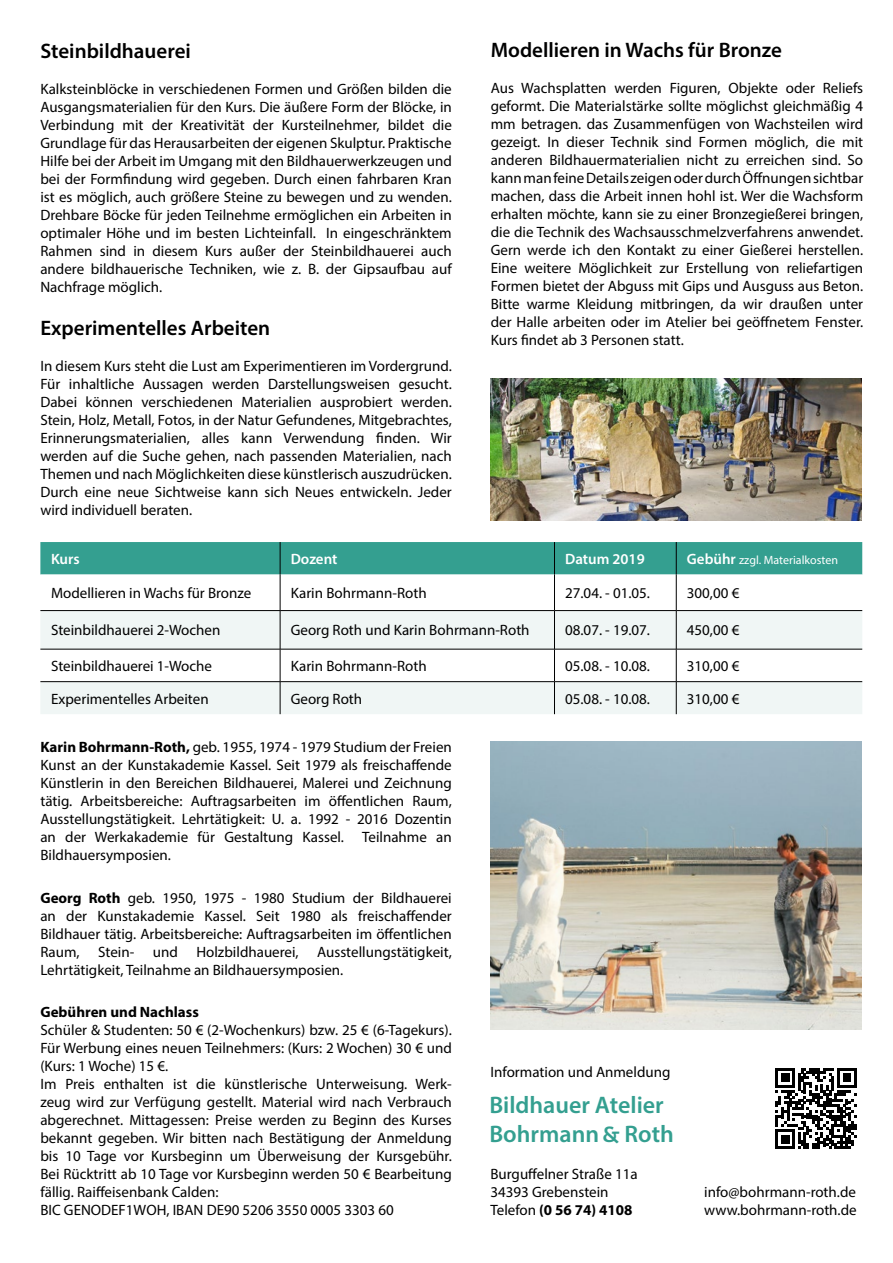
<style>
.page{position:relative;width:893px;height:1263px;background:#fff}
.page>*{position:absolute;margin:0;border:0;box-sizing:border-box;transform-origin:0 0}
.t1{font:600 24px/28.8px "Myriad Pro";color:#349f90}
.t2{font:600 21px "Myriad Pro";color:#000}
.t3{font:15px/18px "Myriad Pro";color:#000;text-align:justify}
.t4{font:700 15px "Myriad Pro";color:#000}
.t5{font:600 15px "Myriad Pro";color:#fff}
.t6{font:12px "Myriad Pro";color:#fff}
.s1{font-weight:600;font-size:15px}
.s2{font-weight:700}
.s3{font-family:"Alegreya Sans";font-weight:700}
</style>
<div class="page">
<img style="left:491px;top:378px;width:371px;height:142px">
<img style="left:491px;top:741px;width:371px;height:288px">
<svg style="left:775px;top:1068px;width:82px;height:81px"></svg>
<div style="left:40px;top:542px;width:822px;height:32px;background:#349f90"></div>
<svg style="left:40px;top:574px;width:822px;height:36px"></svg>
<svg style="left:40px;top:611px;width:822px;height:103px;fill:#f0f6f5"></svg>
<hr style="left:280px;top:542px;width:1px;height:32px;background:#000">
<hr style="left:554px;top:542px;width:1px;height:32px;background:#000">
<hr style="left:676px;top:542px;width:1px;height:32px;background:#000">
<hr style="left:280px;top:574px;width:1px;height:36px;background:#000">
<hr style="left:554px;top:574px;width:1px;height:36px;background:#000">
<hr style="left:676px;top:574px;width:1px;height:36px;background:#000">
<hr style="left:280px;top:611px;width:1px;height:38px;background:#000">
<hr style="left:554px;top:611px;width:1px;height:38px;background:#000">
<hr style="left:676px;top:611px;width:1px;height:38px;background:#000">
<hr style="left:40px;top:649px;width:240px;height:1px;background:#000">
<hr style="left:280px;top:649px;width:274px;height:1px;background:#000">
<hr style="left:280px;top:649px;width:1px;height:32px;background:#000">
<hr style="left:554px;top:649px;width:122px;height:1px;background:#000">
<hr style="left:554px;top:649px;width:1px;height:32px;background:#000">
<hr style="left:676px;top:649px;width:186px;height:1px;background:#000">
<hr style="left:676px;top:649px;width:1px;height:32px;background:#000">
<hr style="left:40px;top:681px;width:240px;height:1px;background:#000">
<hr style="left:280px;top:681px;width:274px;height:1px;background:#000">
<hr style="left:280px;top:682px;width:1px;height:32px;background:#000">
<hr style="left:554px;top:681px;width:122px;height:1px;background:#000">
<hr style="left:554px;top:682px;width:1px;height:32px;background:#000">
<hr style="left:676px;top:681px;width:186px;height:1px;background:#000">
<hr style="left:676px;top:682px;width:1px;height:32px;background:#000">
<hr style="left:40px;top:610px;width:240px;height:1px;background:#000">
<hr style="left:280px;top:610px;width:274px;height:1px;background:#000">
<hr style="left:554px;top:610px;width:122px;height:1px;background:#000">
<hr style="left:676px;top:610px;width:186px;height:1px;background:#000">
<h2 class="t2" style="left:40px;top:37px;width:152px">Steinbildhauerei</h2>
<p class="t3" style="left:40px;top:79px;width:413px">Kalksteinblöcke in verschiedenen Formen und Größen bilden die Ausgangsmaterialien für den Kurs. Die äußere Form der Blöcke, in Verbindung mit der Kreativität der Kursteilnehmer, bildet die Grundlage für das Herausarbeiten der eigenen Skulptur. Praktische Hilfe bei der Arbeit im Umgang mit den Bildhauerwerkzeugen und bei der Formfindung wird gegeben. Durch einen fahrbaren Kran ist es möglich, auch größere Steine zu bewegen und zu wenden.<br>Drehbare Böcke für jeden Teilnehme ermöglichen ein Arbeiten in optimaler Höhe und im besten Lichteinfall. In eingeschränktem Rahmen sind in diesem Kurs außer der Steinbildhauerei auch andere bildhauerische Techniken, wie z. B. der Gipsaufbau auf Nachfrage möglich.</p>
<h2 class="t2" style="left:40px;top:314px;width:231px">Experimentelles Arbeiten</h2>
<p class="t3" style="left:40px;top:356px;width:413px">In diesem Kurs steht die Lust am Experimentieren im Vordergrund.<br>Für inhaltliche Aussagen werden Darstellungsweisen gesucht.<br>Dabei können verschiedenen Materialien ausprobiert werden.<br>Stein, Holz, Metall, Fotos, in der Natur Gefundenes, Mitgebrachtes, Erinnerungsmaterialien, alles kann Verwendung finden. Wir werden auf die Suche gehen, nach passenden Materialien, nach Themen und nach Möglichkeiten diese künstlerisch auszudrücken.<br>Durch eine neue Sichtweise kann sich Neues entwickeln. Jeder wird individuell beraten.</p>
<h2 class="t2" style="left:491px;top:37px;width:293px">Modellieren in Wachs für Bronze</h2>
<p class="t3" style="left:491px;top:79px;width:374px">Aus Wachsplatten werden Figuren, Objekte oder Reliefs geformt. Die Materialstärke sollte möglichst gleichmäßig 4 mm betragen. das Zusammenfügen von Wachsteilen wird gezeigt. In dieser Technik sind Formen möglich, die mit anderen Bildhauermaterialien nicht zu erreichen sind. So kann man feine Details zeigen oder durch Öffnungen sichtbar machen, dass die Arbeit innen hohl ist. Wer die Wachsform erhalten möchte, kann sie zu einer Bronzegießerei bringen, die die Technik des Wachsausschmelzverfahrens anwendet.<br>Gern werde ich den Kontakt zu einer Gießerei herstellen.<br>Eine weitere Möglichkeit zur Erstellung von reliefartigen Formen bietet der Abguss mit Gips und Ausguss aus Beton.<br>Bitte warme Kleidung mitbringen, da wir draußen unter der Halle arbeiten oder im Atelier bei geöffnetem Fenster.<br>Kurs findet ab 3 Personen statt.</p>
<p class="t5" style="left:51px;top:549px;width:30px">Kurs</p>
<p class="t5" style="left:291px;top:549px;width:48px">Dozent</p>
<p class="t5" style="left:565px;top:549px;width:81px">Datum 2019</p>
<p class="t6" style="left:687px;top:552px;width:153px"><span class="s1">Gebühr</span> zzgl. Materialkosten</p>
<p class="t3" style="left:51px;top:583px;width:202px">Modellieren in Wachs für Bronze</p>
<p class="t3" style="left:291px;top:583px;width:137px">Karin Bohrmann-Roth</p>
<p class="t3" style="left:565px;top:583px;width:86px">27.04. - 01.05.</p>
<p class="t3" style="left:687px;top:583px;width:54px">300,00 €</p>
<p class="t3" style="left:51px;top:621px;width:171px">Steinbildhauerei 2-Wochen</p>
<p class="t3" style="left:291px;top:621px;width:240px">Georg Roth und Karin Bohrmann-Roth</p>
<p class="t3" style="left:565px;top:621px;width:86px">08.07. - 19.07.</p>
<p class="t3" style="left:687px;top:621px;width:54px">450,00 €</p>
<p class="t3" style="left:51px;top:657px;width:163px">Steinbildhauerei 1-Woche</p>
<p class="t3" style="left:291px;top:657px;width:137px">Karin Bohrmann-Roth</p>
<p class="t3" style="left:565px;top:657px;width:86px">05.08. - 10.08.</p>
<p class="t3" style="left:687px;top:657px;width:54px">310,00 €</p>
<p class="t3" style="left:51px;top:689px;width:159px">Experimentelles Arbeiten</p>
<p class="t3" style="left:291px;top:689px;width:73px">Georg Roth</p>
<p class="t3" style="left:565px;top:689px;width:86px">05.08. - 10.08.</p>
<p class="t3" style="left:687px;top:689px;width:54px">310,00 €</p>
<p class="t3" style="left:40px;top:738px;width:413px"><span class="s2">Karin Bohrmann-Roth,</span> geb. 1955, 1974 - 1979 Studium der Freien Kunst an der Kunstakademie Kassel. Seit 1979 als freischaffende Künstlerin in den Bereichen Bildhauerei, Malerei und Zeichnung tätig. Arbeitsbereiche: Auftragsarbeiten im öffentlichen Raum, Ausstellungstätigkeit. Lehrtätigkeit: U. a. 1992 - 2016 Dozentin an der Werkakademie für Gestaltung Kassel. Teilnahme an Bildhauersymposien.</p>
<p class="t3" style="left:40px;top:888px;width:413px"><span class="s2">Georg Roth</span> geb. 1950, 1975 - 1980 Studium der Bildhauerei an der Kunstakademie Kassel. Seit 1980 als freischaffender Bildhauer tätig. Arbeitsbereiche: Auftragsarbeiten im öffentlichen Raum, Stein- und Holzbildhauerei, Ausstellungstätigkeit, Lehrtätigkeit, Teilnahme an Bildhauersymposien.</p>
<p class="t4" style="left:40px;top:1002px;width:160px">Gebühren und Nachlass</p>
<p class="t3" style="left:40px;top:1021px;width:413px;text-align:left">Schüler &amp; Studenten: 50 € (2-Wochenkurs) bzw. 25 € (6-Tagekurs).<br>Für Werbung eines neuen Teilnehmers: (Kurs: 2 Wochen) 30 € und (Kurs: 1 Woche) 15 €.<br>Im Preis enthalten ist die künstlerische Unterweisung. Werk&shy;zeug wird zur Verfügung gestellt. Material wird nach Verbrauch abgerechnet. Mittagessen: Preise werden zu Beginn des Kurses bekannt gegeben. Wir bitten nach Bestätigung der Anmeldung bis 10 Tage vor Kursbeginn um Überweisung der Kursgebühr.<br>Bei Rücktritt ab 10 Tage vor Kursbeginn werden 50 € Bearbeitung fällig. Raiffeisenbank Calden:<br>BIC GENODEF1WOH, IBAN DE90 5206 3550 0005 3303 60</p>
<p class="t3" style="left:490px;top:1062px;width:182px">Information und Anmeldung</p>
<h1 class="t1" style="left:489px;top:1090px;width:186px">Bildhauer Atelier<br>Bohrmann<span class="s3">&amp;</span> Roth</h1>
<p class="t3" style="left:490px;top:1164px;width:149px;text-align:left">Burguffelner Straße 11a<br>34393 Grebenstein<br>Telefon <span class="s2">(0 56 74) 4108</span></p>
<p class="t3" style="left:704px;top:1182px;width:154px">info@bohrmann-roth.de www.bohrmann-roth.de</p>
</div>
